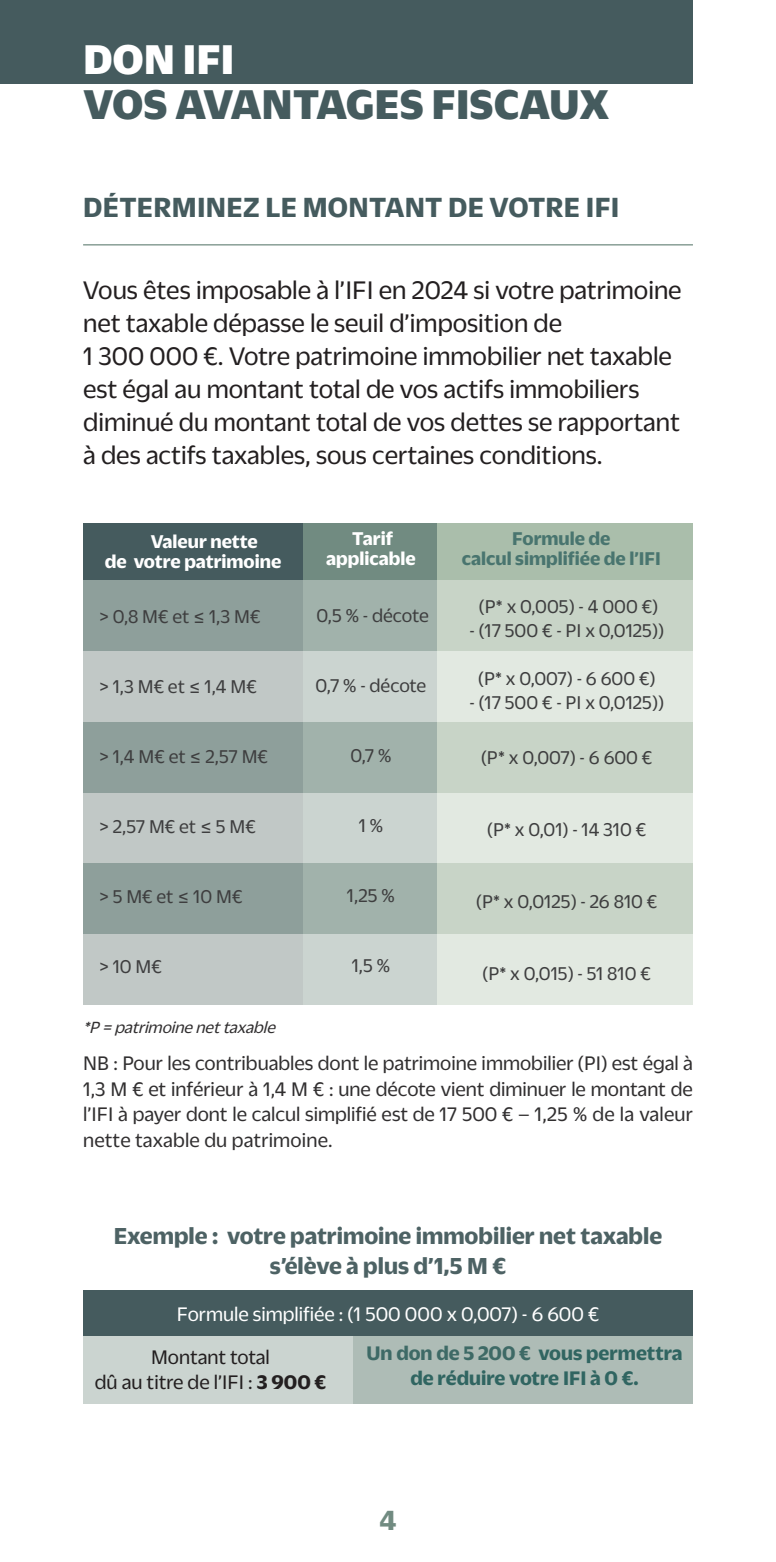
<style>
.page{position:relative;width:776px;height:1562px;background:#fff}
.page>*{position:absolute;margin:0;border:0;box-sizing:border-box;transform-origin:0 0}
.t1{font:900 45px "Duplicate Sans";letter-spacing:.01em;color:#455b5e}
.t2{font:900 45px "Duplicate Sans";letter-spacing:.01em;color:#fff}
.t3{font:700 30px "Duplicate Sans";letter-spacing:.01em;color:#455b5e}
.t4{font:700 30px "Duplicate Sans";color:#718b81}
.t5{font:27.5px/33px "Duplicate Sans";color:#231f20}
.t6{font:700 25px/30px "Duplicate Sans";color:#4d6264;text-align:center}
.t7{font:21.25px/25.5px "Duplicate Sans";letter-spacing:.01em;color:#312f30;text-align:justify}
.t8{font:21.25px/38.2px "Duplicate Sans";color:#fff}
.t9{font:21.25px/25.5px "Duplicate Sans";color:#231f20;text-align:center}
.t10{font:700 21.25px "Duplicate Sans";color:#306561}
.t11{font:20px "Duplicate Sans";color:#3e3e3f}
.t12{font:700 20px/20px "Duplicate Sans";color:#fff;text-align:center}
.t13{font:700 20px/20px "Duplicate Sans";color:#49756f;text-align:center}
.t14{font:italic 17.5px "Duplicate Sans";color:#312f30}
.s1{font-weight:700;color:#3e6a66}
.s2{font-weight:700;color:#306561}
.s3{font-weight:700}
</style>
<div class="page">
<div style="left:83px;top:1290px;width:610px;height:45px;background:#455b5e"></div>
<div style="left:83px;top:1335px;width:271px;height:68px;background:#cbd4d0"></div>
<div style="left:354px;top:1335px;width:339px;height:68px;background:#aebcb6"></div>
<hr style="left:83px;top:244px;width:610px;height:1px;background:#718b81">
<div style="left:83px;top:523px;width:220px;height:57px;background:#455b5e"></div>
<div style="left:303px;top:523px;width:134px;height:57px;background:#718b81"></div>
<div style="left:437px;top:523px;width:256px;height:57px;background:#aabeab"></div>
<div style="left:83px;top:650px;width:220px;height:71px;background:#c1c8c6"></div>
<div style="left:83px;top:792px;width:220px;height:71px;background:#c1c8c6"></div>
<div style="left:83px;top:934px;width:220px;height:71px;background:#c1c8c6"></div>
<div style="left:83px;top:580px;width:220px;height:70px;background:#8e9f9b"></div>
<div style="left:83px;top:721px;width:220px;height:71px;background:#8e9f9b"></div>
<div style="left:83px;top:863px;width:220px;height:71px;background:#8e9f9b"></div>
<div style="left:303px;top:650px;width:134px;height:71px;background:#cbd4d0"></div>
<div style="left:303px;top:792px;width:134px;height:71px;background:#cbd4d0"></div>
<div style="left:303px;top:934px;width:134px;height:71px;background:#cbd4d0"></div>
<div style="left:303px;top:580px;width:134px;height:70px;background:#a1b2ab"></div>
<div style="left:303px;top:721px;width:134px;height:71px;background:#a1b2ab"></div>
<div style="left:303px;top:863px;width:134px;height:71px;background:#a1b2ab"></div>
<div style="left:437px;top:650px;width:256px;height:71px;background:#e2e9e1"></div>
<div style="left:437px;top:792px;width:256px;height:71px;background:#e2e9e1"></div>
<div style="left:437px;top:934px;width:256px;height:71px;background:#e2e9e1"></div>
<div style="left:437px;top:580px;width:256px;height:70px;background:#c8d4c7"></div>
<div style="left:437px;top:721px;width:256px;height:71px;background:#c8d4c7"></div>
<div style="left:437px;top:863px;width:256px;height:71px;background:#c8d4c7"></div>
<div style="left:0;top:0;width:693px;height:83px;background:#455b5e"></div>
<h1 class="t2" style="left:83px;top:28px;width:152px">DON IFI</h1>
<h1 class="t1" style="left:83px;top:73px;width:527px">VOS AVANTAGES FISCAUX</h1>
<p class="t3" style="left:83px;top:187px;width:537px">DÉTERMINEZ LE MONTANT DE VOTRE IFI</p>
<p class="t5" style="left:83px;top:271px;width:600px">Vous êtes imposable à l’IFI en 2024 si votre patrimoine net taxable dépasse le seuil d’imposition de<br>1 300 000 €. Votre patrimoine immobilier net taxable est égal au montant total de vos actifs immobiliers diminué du montant total de vos dettes se rapportant à des actifs taxables, sous certaines conditions.</p>
<p class="t12" style="left:105px;top:530px;width:178px;text-align:left;text-indent:46px">Valeur nette de votre patrimoine</p>
<p class="t11" style="left:99px;top:603px;width:162px">&gt; 0,8 M€ et ≤ 1,3 M€</p>
<p class="t11" style="left:99px;top:673px;width:159px">&gt; 1,3 M€ et ≤ 1,4 M€</p>
<p class="t11" style="left:99px;top:743px;width:170px">&gt; 1,4 M€ et ≤ 2,57 M€</p>
<p class="t12" style="left:326px;top:526px;width:91px">Tarif applicable</p>
<p class="t13" style="left:462px;top:526px;width:200px">Formule de<br>calcul simplifiée de l’IFI</p>
<p class="t11" style="left:479px;top:593px;width:181px">(P* x 0,005) - 4 000 €)</p>
<p class="t11" style="left:469px;top:617px;width:196px">- (17 500 € - PI x 0,0125))</p>
<p class="t11" style="left:478px;top:665px;width:179px">(P* x 0,007) - 6 600 €)</p>
<p class="t11" style="left:469px;top:689px;width:196px">- (17 500 € - PI x 0,0125))</p>
<p class="t11" style="left:481px;top:744px;width:173px">(P* x 0,007) - 6 600 €</p>
<p class="t11" style="left:316px;top:602px;width:114px">0,5 % - décote</p>
<p class="t11" style="left:315px;top:672px;width:112px">0,7 % - décote</p>
<p class="t11" style="left:350px;top:742px;width:42px">0,7 %</p>
<p class="t11" style="left:99px;top:813px;width:158px">&gt; 2,57 M€ et ≤ 5 M€</p>
<p class="t11" style="left:358px;top:812px;width:26px">1 %</p>
<p class="t11" style="left:487px;top:816px;width:160px">(P* x 0,01) - 14 310 €</p>
<p class="t11" style="left:99px;top:883px;width:144px">&gt; 5 M€ et ≤ 10 M€</p>
<p class="t11" style="left:347px;top:882px;width:49px">1,25 %</p>
<p class="t11" style="left:476px;top:888px;width:183px">(P* x 0,0125) - 26 810 €</p>
<p class="t11" style="left:99px;top:953px;width:64px">&gt; 10 M€</p>
<p class="t11" style="left:351px;top:952px;width:40px">1,5 %</p>
<p class="t11" style="left:482px;top:960px;width:170px">(P* x 0,015) - 51 810 €</p>
<p class="t14" style="left:83px;top:1015px;width:198px">*P =patrimoinenettaxable</p>
<p class="t7" style="left:83px;top:1049px;width:611px">NB : Pour les contribuables dont le patrimoine immobilier (PI) est égal à 1,3 M € et inférieur à 1,4 M € : une décote vient diminuer le montant de l’IFI à payer dont le calcul simplifié est de 17 500 € – 1,25 % de la valeur nette taxable du patrimoine.</p>
<p class="t6" style="left:114px;top:1218px;width:550px">Exemple : votre patrimoine immobilier net taxable s’élève à plus d’1,5 M €</p>
<p class="t8" style="left:366px;top:1293px;width:317px;text-indent:-190px">Formule simplifiée : (1 500 000 x 0,007) - 6 600 €<br><span class="s1">Un don de 5 200 €</span> <span class="s2">vous permettra</span></p>
<p class="t10" style="left:410px;top:1363px;width:230px">de réduire votre IFI à 0 €.</p>
<p class="t9" style="left:95px;top:1342px;width:233px">Montant total<br>dû au titre de l’IFI : <span class="s3">3 900 €</span></p>
<p class="t4" style="left:379px;top:1499px;width:19px">4</p>
</div>
